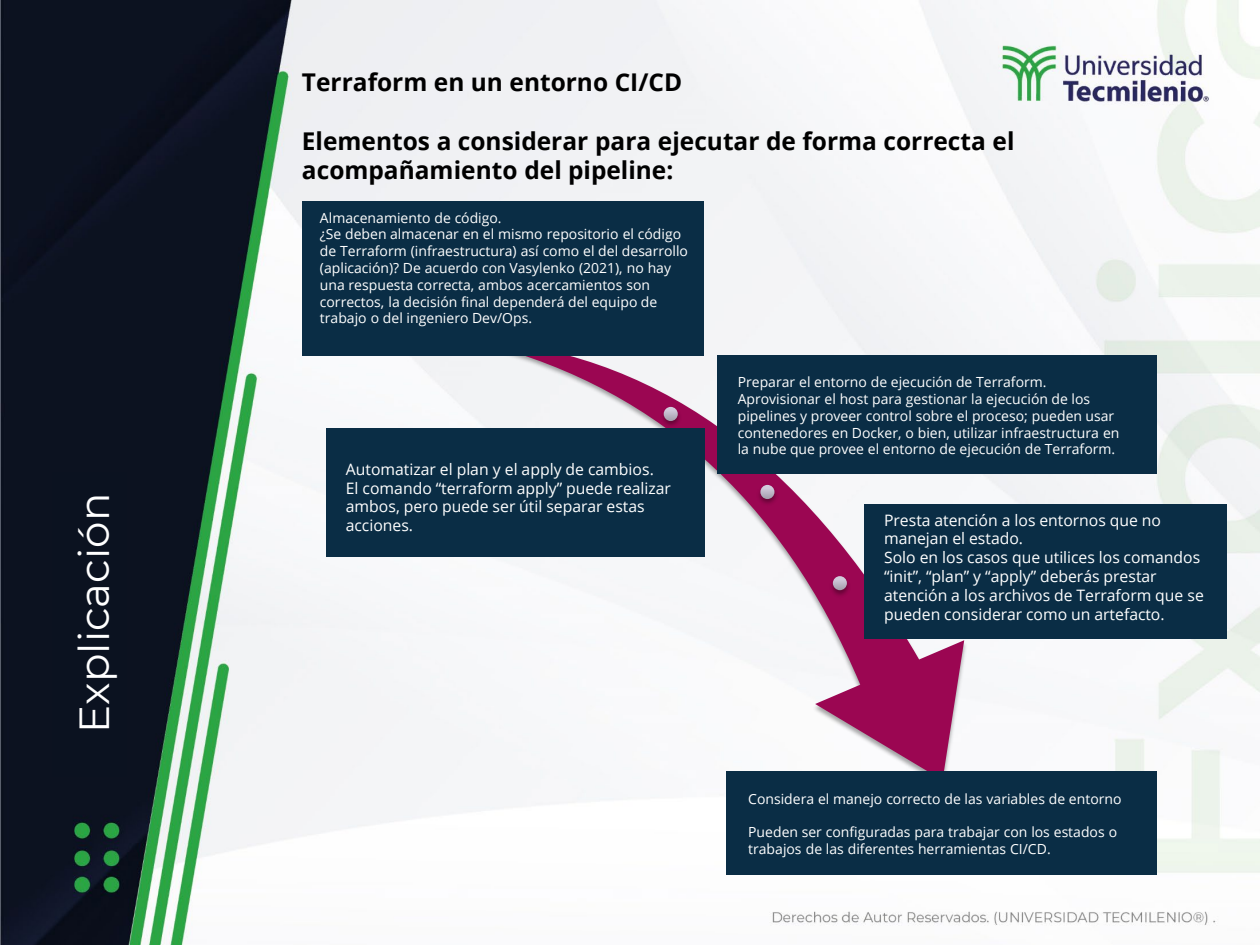
<style>
.page{position:relative;width:1260px;height:945px;background:#fff}
.page>*{position:absolute;margin:0;border:0;box-sizing:border-box;transform-origin:0 0}
.t1{font:42px "Montserrat";color:#fff}
.t2{font:700 24.5px/29.4px "Open Sans";color:#000}
.t3{font:15.75px/18.9px "Open Sans";color:#fff}
.t4{font:14px/16.8px "Open Sans";color:#fff}
</style>
<div class="page">
<img style="left:0;top:0;width:1260px;height:945px">
<div style="left:52px;top:472px;width:75px;height:305px;background:#0b1220"></div>
<div style="left:461px;top:337px;width:509px;height:452px;background:#f6f7f9"></div>
<svg style="left:467px;top:339px;width:497px;height:441px;fill:#f6f7f9"></svg>
<img style="left:658px;top:404px;width:25px;height:24px">
<svg style="left:664px;top:407px;width:14px;height:14px"></svg>
<img style="left:755px;top:482px;width:25px;height:26px">
<svg style="left:760px;top:485px;width:14px;height:14px"></svg>
<img style="left:827px;top:574px;width:26px;height:25px">
<svg style="left:833px;top:576px;width:14px;height:14px"></svg>
<div style="left:303px;top:202px;width:401px;height:154px;background:#0a2d45"></div>
<div style="left:717px;top:355px;width:440px;height:118px;background:#0a2d45"></div>
<div style="left:326px;top:428px;width:379px;height:128px;background:#0a2d45"></div>
<div style="left:864px;top:504px;width:363px;height:134px;background:#0a2d45"></div>
<div style="left:726px;top:771px;width:431px;height:104px;background:#0a2d45"></div>
<h1 class="t1" style="left:65px;top:733px;width:241px;rotate:-90deg">Explicación</h1>
<p class="t2" style="left:302px;top:67px;width:382px">Terraform en un entorno CI/CD</p>
<p class="t2" style="left:302px;top:125px;width:714px">Elementos a considerar para ejecutar de forma correcta el acompañamiento del pipeline:</p>
<p class="t4" style="left:320px;top:209px;width:183px">Almacenamiento de código.</p>
<p class="t4" style="left:320px;top:225px;width:370px">¿Se deben almacenar en el mismo repositorio el código de Terraform (infraestructura) así como el del desarrollo (aplicación)? De acuerdo con Vasylenko (2021), no hay una respuesta correcta, ambos acercamientos son correctos, la decisión final dependerá del equipo de trabajo o del ingeniero Dev/Ops.</p>
<p class="t3" style="left:346px;top:459px;width:310px">Automatizar el plan y el apply de cambios.</p>
<p class="t3" style="left:346px;top:478px;width:327px">El comando “terraform apply” puede realizar ambos, pero puede ser útil separar estas acciones.</p>
<p class="t4" style="left:738px;top:373px;width:310px">Preparar el entorno de ejecución de Terraform.</p>
<p class="t4" style="left:738px;top:390px;width:383px">Aprovisionar el host para gestionar la ejecución de los pipelines y proveer control sobre el proceso; pueden usar contenedores en Docker, o bien, utilizar infraestructura en la nube que provee el entorno de ejecución de Terraform.</p>
<p class="t3" style="left:884px;top:510px;width:278px">Presta atención a los entornos que no manejan el estado.</p>
<p class="t3" style="left:884px;top:548px;width:321px">Solo en los casos que utilices los comandos “init”, “plan” y “apply” deberás prestar atención a los archivos de Terraform que se pueden considerar como un artefacto.</p>
<p class="t4" style="left:748px;top:790px;width:375px">Considera el manejo correcto de las variables de entorno</p>
<p class="t4" style="left:748px;top:824px;width:371px">Pueden ser configuradas para trabajar con los estados o trabajos de las diferentes herramientas CI/CD.</p>
</div>
